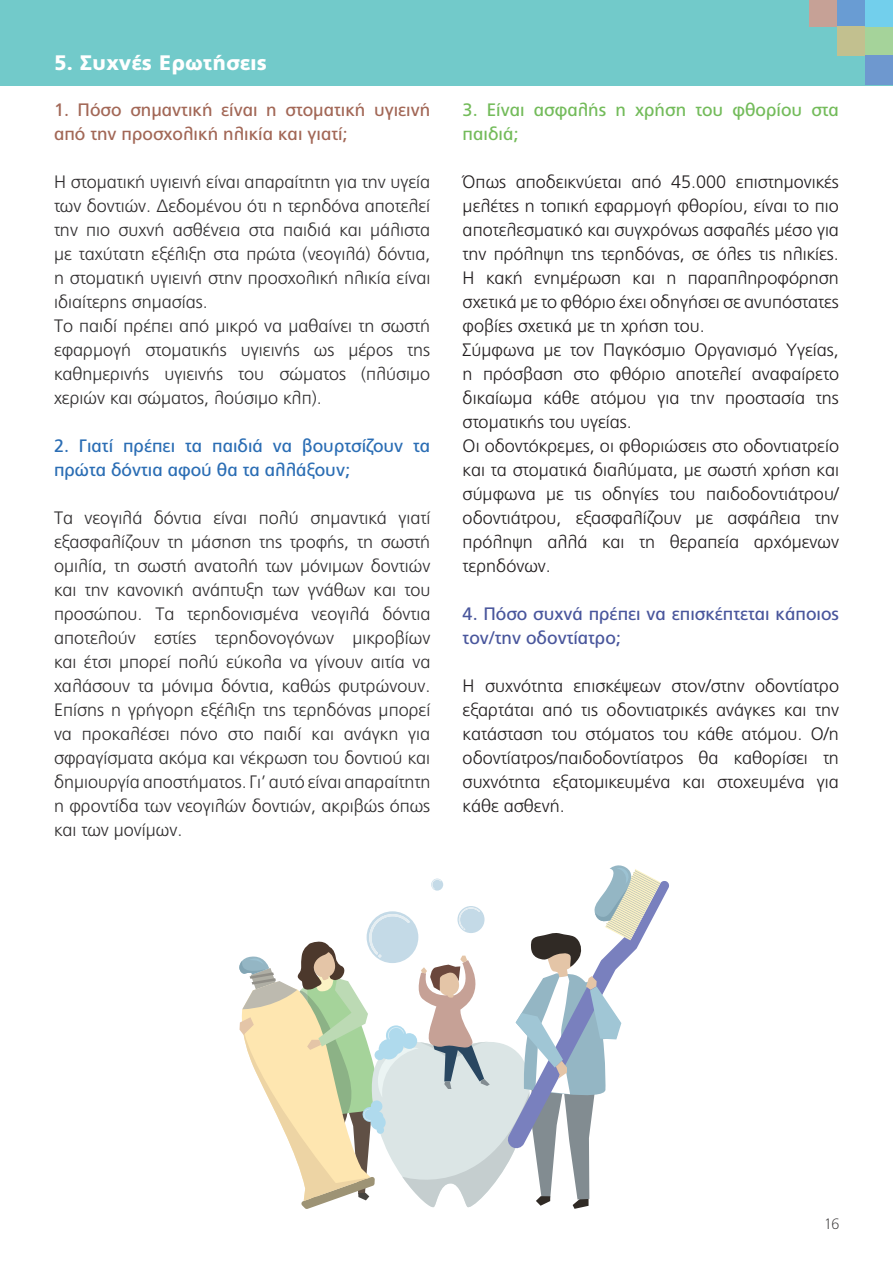
<style>
.page{position:relative;width:893px;height:1263px;background:#fff}
.page>*{position:absolute;margin:0;border:0;box-sizing:border-box;transform-origin:0 0}
.t1{font:900 21px "PF Catalog";color:#fff}
.t2{font:300 18px/24px "PF Catalog";color:#312f30}
.t3{font:300 18px/24px "PF Catalog";color:#231f20}
.t4{font:18px/24px "PF Catalog";color:#a26756}
.t5{font:18px/24px "PF Catalog";color:#2a6db4}
.t6{font:18px/24px "PF Catalog";color:#49569c}
.t7{font:18px/24px "PF Catalog";color:#73bb5a}
.t8{font:100 15px "PF Catalog";color:#312f30}
</style>
<div class="page">
<div style="left:0;top:0;width:893px;height:85px;background:#72caca"></div>
<svg style="left:239px;top:865px;width:430px;height:344px"></svg>
<div style="left:809px;top:0;width:28px;height:27px;background:#c6a196"></div>
<div style="left:837px;top:0;width:28px;height:27px;background:#699cd3"></div>
<div style="left:837px;top:27px;width:28px;height:29px;background:#c2c08f"></div>
<div style="left:865px;top:27px;width:28px;height:29px;background:#a5d39a"></div>
<div style="left:865px;top:56px;width:28px;height:29px;background:#6e98cf"></div>
<div style="left:865px;top:0;width:28px;height:27px;background:#72cfec"></div>
<p class="t1" style="left:54px;top:50px;width:215px">5. Συχνές Ερωτήσεις</p>
<p class="t4" style="left:54px;top:98px;width:378px">1. Πόσο σημαντική είναι η στοματική υγιεινή από την προσχολική ηλικία και γιατί;</p>
<p class="t2" style="left:54px;top:170px;width:378px">Η στοματική υγιεινή είναι απαραίτητη για την υγεία των δοντιών. Δεδομένου ότι η τερηδόνα αποτελεί την πιο συχνή ασθένεια στα παιδιά και μάλιστα με ταχύτατη εξέλιξη στα πρώτα (νεογιλά) δόντια, η στοματική υγιεινή στην προσχολική ηλικία είναι ιδιαίτερης σημασίας.<br>Το παιδί πρέπει από μικρό να μαθαίνει τη σωστή εφαρμογή στοματικής υγιεινής ως μέρος της καθημερινής υγιεινής του σώματος (πλύσιμο χεριών και σώματος, λούσιμο κλπ).</p>
<p class="t5" style="left:54px;top:434px;width:378px">2. Γιατί πρέπει τα παιδιά να βουρτσίζουν τα πρώτα δόντια αφού θα τα αλλάξουν;</p>
<p class="t2" style="left:54px;top:506px;width:378px;text-align:justify">Τα νεογιλά δόντια είναι πολύ σημαντικά γιατί εξασφαλίζουν τη μάσηση της τροφής, τη σωστή ομιλία, τη σωστή ανατολή των μόνιμων δοντιών και την κανονική ανάπτυξη των γνάθων και του προσώπου. Τα τερηδονισμένα νεογιλά δόντια αποτελούν εστίες τερηδονογόνων μικροβίων και έτσι μπορεί πολύ εύκολα να γίνουν αιτία να χαλάσουν τα μόνιμα δόντια, καθώς φυτρώνουν.<br>Επίσης η γρήγορη εξέλιξη της τερηδόνας μπορεί να προκαλέσει πόνο στο παιδί και ανάγκη για σφραγίσματα ακόμα και νέκρωση του δοντιού και δημιουργία αποστήματος. Γι’ αυτό είναι απαραίτητη η φροντίδα των νεογιλών δοντιών, ακριβώς όπως και των μονίμων.</p>
<p class="t7" style="left:463px;top:98px;width:378px">3. Είναι ασφαλής η χρήση του φθορίου στα παιδιά;</p>
<p class="t3" style="left:463px;top:170px;width:378px">Όπως αποδεικνύεται από 45.000 επιστημονικές μελέτες η τοπική εφαρμογή φθορίου, είναι το πιο αποτελεσματικό και συγχρόνως ασφαλές μέσο για την πρόληψη της τερηδόνας, σε όλες τις ηλικίες.<br>Η κακή ενημέρωση και η παραπληροφόρηση σχετικά με το φθόριο έχει οδηγήσει σε ανυπόστατες φοβίες σχετικά με τη χρήση του.<br>Σύμφωνα με τον Παγκόσμιο Οργανισμό Υγείας, η πρόσβαση στο φθόριο αποτελεί αναφαίρετο δικαίωμα κάθε ατόμου για την προστασία της στοματικής του υγείας.<br>Οι οδοντόκρεμες, οι φθοριώσεις στο οδοντιατρείο και τα στοματικά διαλύματα, με σωστή χρήση και σύμφωνα με τις οδηγίες του παιδοδοντιάτρου/ οδοντιάτρου, εξασφαλίζουν με ασφάλεια την πρόληψη αλλά και τη θεραπεία αρχόμενων τερηδόνων.</p>
<p class="t6" style="left:463px;top:602px;width:378px">4. Πόσο συχνά πρέπει να επισκέπτεται κάποιος τον/την οδοντίατρο;</p>
<p class="t3" style="left:463px;top:674px;width:378px;text-align:justify">Η συχνότητα επισκέψεων στον/στην οδοντίατρο εξαρτάται από τις οδοντιατρικές ανάγκες και την κατάσταση του στόματος του κάθε ατόμου. Ο/η οδοντίατρος/παιδοδοντίατρος θα καθορίσει τη συχνότητα εξατομικευμένα και στοχευμένα για κάθε ασθενή.</p>
<p class="t8" style="left:824px;top:1216px;width:16px">16</p>
</div>
